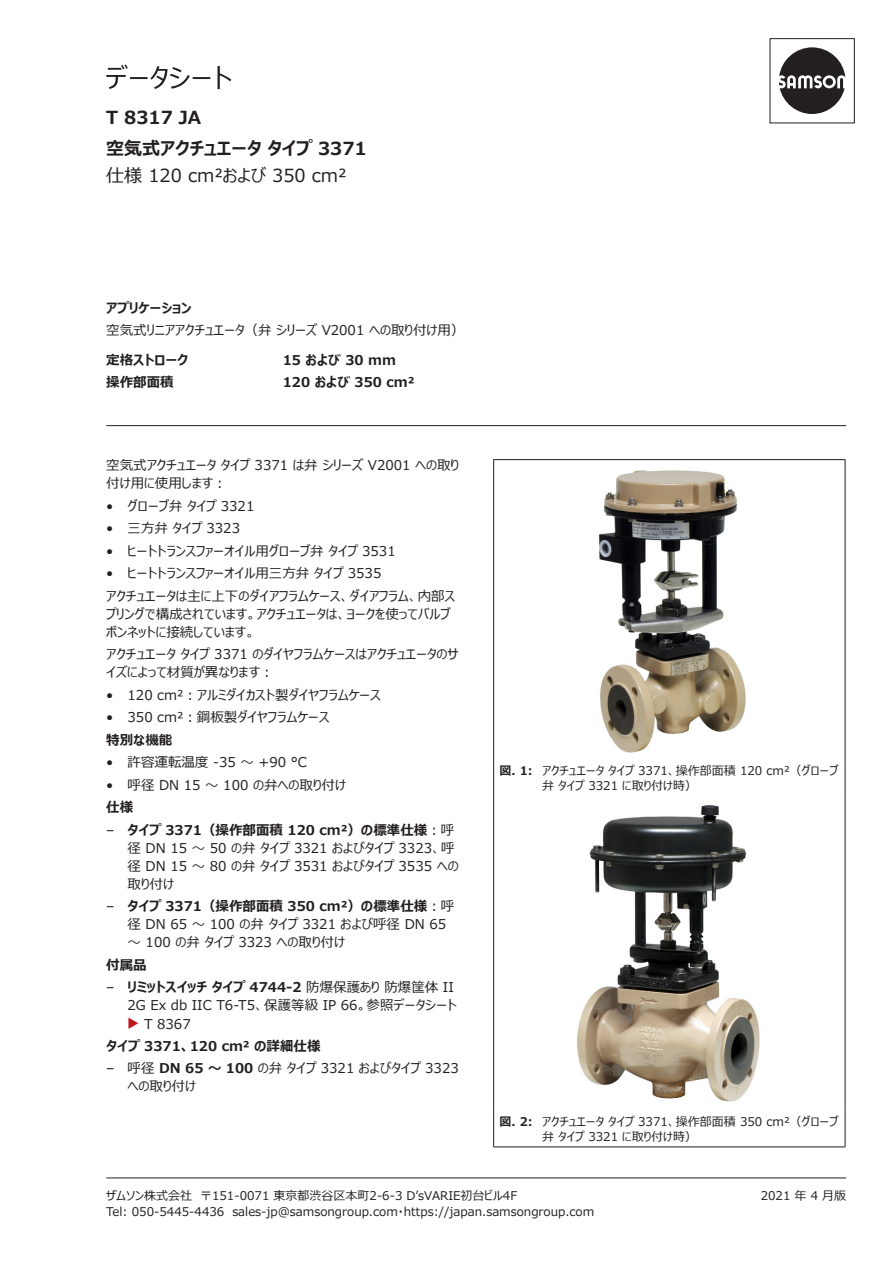
<style>
.page{position:relative;width:893px;height:1263px;background:#fff}
.page>*{position:absolute;margin:0;border:0;box-sizing:border-box;transform-origin:0 0}
.Heading_T{font:700 18px "Meiryo UI";color:#231f20}
.Subheading_T{font:18px "Meiryo UI";color:#231f20}
.BodyText_T{font:13.5px/18px "Meiryo UI";color:#231f20}
.BodyText_T-2{font:700 13.5px "Meiryo UI";color:#231f20}
.TextHeading_T{font:700 13.5px "Meiryo UI";color:#231f20}
.Edition_T{font:12px/15px "Meiryo UI";color:#231f20}
.s1{font-weight:700}
.s2{color:#bd171d}
</style>
<div class="page">
<svg style="left:106px;top:64px;width:125px;height:25px"></svg>
<div style="left:770px;top:38px;width:85px;height:85px;border:1px solid #231f20"></div>
<svg style="left:779px;top:47px;width:66px;height:67px"></svg>
<hr style="left:106px;top:425px;width:740px;height:1px;background:#231f20">
<hr style="left:106px;top:1177px;width:740px;height:1px;background:#231f20">
<hr style="left:493px;top:459px;width:352px;height:1px;background:#231f20">
<hr style="left:493px;top:460px;width:1px;height:300px;background:#231f20">
<hr style="left:845px;top:460px;width:1px;height:300px;background:#231f20">
<hr style="left:493px;top:760px;width:1px;height:36px;background:#231f20">
<hr style="left:845px;top:760px;width:1px;height:36px;background:#231f20">
<hr style="left:493px;top:796px;width:1px;height:315px;background:#231f20">
<hr style="left:845px;top:796px;width:1px;height:315px;background:#231f20">
<hr style="left:493px;top:1111px;width:1px;height:35px;background:#231f20">
<hr style="left:845px;top:1111px;width:1px;height:35px;background:#231f20">
<hr style="left:493px;top:1146px;width:352px;height:1px;background:#231f20">
<img style="left:598px;top:470px;width:148px;height:283px">
<img style="left:577px;top:805px;width:183px;height:297px">
<h1 class="Heading_T" style="left:106px;top:105px;width:96px">T 8317 JA</h1>
<p class="Heading_T" style="left:106px;top:136px;width:262px">空気式アクチュエータ タイプ 3371</p>
<p class="Subheading_T" style="left:106px;top:163px;width:242px">仕様 120 cm²および 350 cm²</p>
<p class="TextHeading_T" style="left:106px;top:298px;width:87px">アプリケーション</p>
<p class="BodyText_T" style="left:106px;top:322px;width:360px">空気式リニアアクチュエータ（弁 シリーズ V2001 への取り付け用）</p>
<p class="BodyText_T-2" style="left:106px;top:350px;width:83px">定格ストローク</p>
<p class="BodyText_T-2" style="left:283px;top:350px;width:115px">15 および 30 mm</p>
<p class="BodyText_T-2" style="left:106px;top:373px;width:69px">操作部面積</p>
<p class="BodyText_T-2" style="left:283px;top:373px;width:133px">120 および 350 cm²</p>
<p class="BodyText_T" style="left:106px;top:457px;width:354px">空気式アクチュエータ タイプ 3371 は弁 シリーズ V2001 への取り付け用に使用します：</p>
<p class="BodyText_T" style="left:106px;top:498px;width:150px">• グローブ弁 タイプ 3321</p>
<p class="BodyText_T" style="left:106px;top:520px;width:135px">• 三方弁 タイプ 3323</p>
<p class="BodyText_T" style="left:106px;top:543px;width:291px">• ヒートトランスファーオイル用グローブ弁 タイプ 3531</p>
<p class="BodyText_T" style="left:106px;top:565px;width:277px">• ヒートトランスファーオイル用三方弁 タイプ 3535</p>
<p class="BodyText_T" style="left:106px;top:588px;width:350px">アクチュエータは主に上下のダイアフラムケース、ダイアフラム、内部スプリングで構成されています。アクチュエータは、ヨークを使ってバルブボンネットに接続しています。</p>
<p class="BodyText_T" style="left:106px;top:646px;width:354px">アクチュエータ タイプ 3371 のダイヤフラムケースはアクチュエータのサイズによって材質が異なります：</p>
<p class="BodyText_T" style="left:106px;top:687px;width:276px">• 120 cm²：アルミダイカスト製ダイヤフラムケース</p>
<p class="BodyText_T" style="left:106px;top:709px;width:225px">• 350 cm²：鋼板製ダイヤフラムケース</p>
<p class="BodyText_T-2" style="left:106px;top:730px;width:68px">特別な機能</p>
<p class="BodyText_T" style="left:106px;top:754px;width:202px">• 許容運転温度 -35 ～ +90 °C</p>
<p class="BodyText_T" style="left:106px;top:777px;width:241px">• 呼径 DN 15 ～ 100 の弁への取り付け</p>
<p class="BodyText_T-2" style="left:106px;top:798px;width:28px">仕様</p>
<p class="BodyText_T" style="left:128px;top:822px;width:333px;text-indent:-21px">– <span class="s1">タイプ 3371（操作部面積 120 cm²）の標準仕様</span>：呼径 DN 15 ～ 50 の弁 タイプ 3321 およびタイプ 3323、呼径 DN 15 ～ 80 の弁 タイプ 3531 およびタイプ 3535 への取り付け</p>
<p class="BodyText_T" style="left:128px;top:898px;width:328px;text-indent:-21px">– <span class="s1">タイプ 3371（操作部面積 350 cm²）の標準仕様</span>：呼径 DN 65 ～ 100 の弁 タイプ 3321 および呼径 DN 65～ 100 の弁 タイプ 3323 への取り付け</p>
<p class="BodyText_T-2" style="left:106px;top:955px;width:42px">付属品</p>
<p class="BodyText_T" style="left:106px;top:979px;width:352px;text-align:right">– <span class="s1">リミットスイッチ タイプ 4744-2</span> 防爆保護あり 防爆筐体 II<br>2G Ex db IIC T6-T5、保護等級 IP 66。参照データシート</p>
<p class="BodyText_T" style="left:128px;top:1015px;width:65px"><span class="s2">◆</span> T 8367</p>
<p class="BodyText_T-2" style="left:106px;top:1036px;width:216px">タイプ 3371、120 cm² の詳細仕様</p>
<p class="BodyText_T" style="left:128px;top:1060px;width:333px;text-indent:-21px">– 呼径 <span class="s1">DN 65 ～ 100</span> の弁 タイプ 3321 およびタイプ 3323への取り付け</p>
<p class="Edition_T" style="left:542px;top:764px;width:298px;text-indent:-43px"><span class="s1">図. 1:</span> アクチュエータ タイプ 3371、操作部面積 120 cm²（グローブ弁 タイプ 3321 に取り付け時）</p>
<p class="Edition_T" style="left:542px;top:1115px;width:298px;text-indent:-43px"><span class="s1">図. 2:</span> アクチュエータ タイプ 3371、操作部面積 350 cm²（グローブ弁 タイプ 3321 に取り付け時）</p>
<p class="Edition_T" style="left:106px;top:1188px;width:489px;line-height:16.5px">ザムソン株式会社　〒151-0071 東京都渋谷区本町2-6-3 D’sVARIE初台ビル4F<br>Tel: 050-5445-4436　sales-jp@samsongroup.com・https://japan.samsongroup.com</p>
<p class="Edition_T" style="left:761px;top:1189px;width:87px">2021 年 4 月版</p>
</div>
